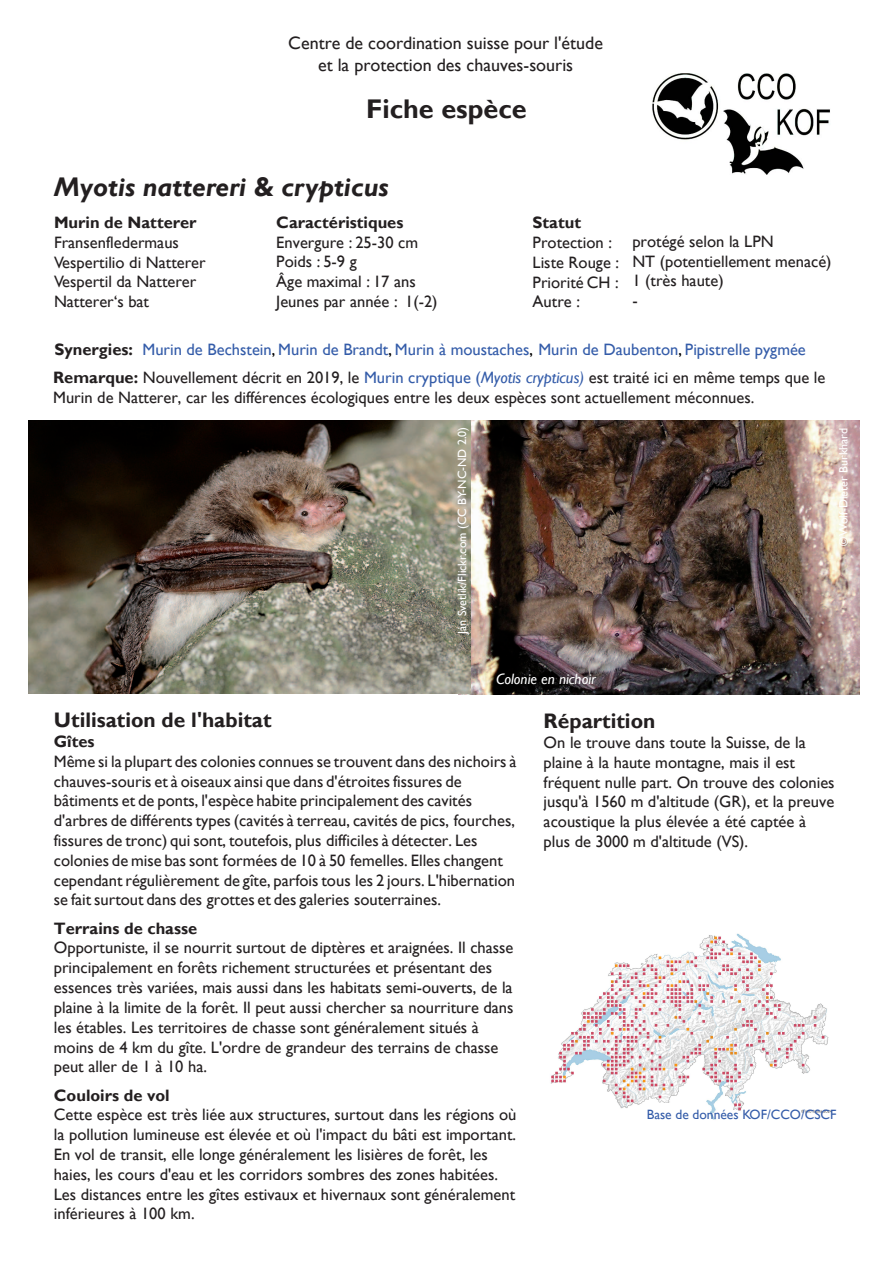
<style>
.page{position:relative;width:893px;height:1263px;background:#fff}
.page>*{position:absolute;margin:0;border:0;box-sizing:border-box;transform-origin:0 0}
.t1{font:italic 700 27px "Gill Sans";color:#231f20}
.t2{font:700 27px "Gill Sans";color:#231f20}
.t3{font:700 21px "Gill Sans";color:#231f20}
.t4{font:18px/21.6px "Gill Sans";color:#231f20;text-align:center}
.t5{font:16.5px/19.8px "Gill Sans";color:#231f20}
.t6{font:16.5px "Gill Sans";color:#345ca9}
.t7{font:700 16.5px "Gill Sans";color:#231f20}
.t8{font:italic 15px "Gill Sans";color:#fff}
.t9{font:13.5px "Gill Sans";color:#345ca9}
.t10{font:12px "Gill Sans";color:#fff}
.s1{font-style:normal}
.s2{color:#000}
.s3{font-weight:700}
.s4{color:#345ca9}
.s5{font-style:italic;color:#345ca9}
</style>
<div class="page">
<img style="left:551px;top:933px;width:281px;height:187px">
<img style="left:458px;top:420px;width:402px;height:274px">
<img style="left:28px;top:420px;width:443px;height:273px">
<img style="left:652px;top:74px;width:178px;height:100px">
<p class="t4" style="left:288px;top:33px;width:316px">Centre de coordination suisse pour l'étude et la protection des chauves-souris</p>
<h1 class="t2" style="left:366px;top:93px;width:162px">Fiche espèce</h1>
<h1 class="t1" style="left:54px;top:171px;width:336px">Myotis nattereri <span class="s1">&amp;</span> crypticus</h1>
<p class="t7" style="left:54px;top:213px;width:144px">Murin de Natterer</p>
<p class="t5" style="left:54px;top:233px;width:153px">Fransenfledermaus<br>Vespertilio di Natterer<br>Vespertil da Natterer<br>Natterer‘s bat</p>
<p class="t7" style="left:276px;top:212px;width:129px">Caractéristiques</p>
<p class="t5" style="left:276px;top:232px;width:163px">Envergure : 25-30 cm<br>Poids : 5-9 g<br>Âge maximal : 17 ans<br>Jeunes par année : 1(-2)</p>
<p class="t7" style="left:533px;top:213px;width:50px">Statut</p>
<p class="t5" style="left:533px;top:233px;width:88px">Protection :<br>Liste Rouge :<br>Priorité CH :<br>Autre :</p>
<p class="t5" style="left:632px;top:232px;width:201px">protégé selon la LPN<br>NT (potentiellement menacé)<br>1 (très haute)<br>-</p>
<p class="t7" style="left:54px;top:340px;width:80px">Synergies:</p>
<p class="t6" style="left:142px;top:340px;width:665px">Murin de Bechstein<span class="s2">,</span> Murin de Brandt<span class="s2">,</span> Murin à moustaches<span class="s2">,</span> Murin de Daubenton<span class="s2">,</span> Pipistrelle pygmée</p>
<p class="t5" style="left:53px;top:368px;width:774px"><span class="s3">Remarque:</span> Nouvellement décrit en 2019, le <span class="s4">Murin cryptique (</span><span class="s5">Myotis crypticus)</span> est traité ici en même temps que le<br>Murin de Natterer, car les différences écologiques entre les deux espèces sont actuellement méconnues.</p>
<p class="t10" style="left:455px;top:634px;width:208px;rotate:-90deg">Ján Svetlík/Flickr.com (CC BY-NC-ND 2.0)</p>
<p class="t10" style="left:836px;top:546px;width:120px;rotate:-90deg">© Wolf-Dieter Burkhard</p>
<p class="t8" style="left:496px;top:670px;width:101px">Colonie en nichoir</p>
<p class="t3" style="left:54px;top:707px;width:219px">Utilisation de l'habitat</p>
<p class="t7" style="left:54px;top:731px;width:42px">Gîtes</p>
<p class="t5" style="left:54px;top:752px;width:464px">Même si la plupart des colonies connues se trouvent dans des nichoirs à chauves-souris et à oiseaux ainsi que dans d'étroites fissures de bâtiments et de ponts, l'espèce habite principalement des cavités d'arbres de différents types (cavités à terreau, cavités de pics, fourches, fissures de tronc) qui sont, toutefois, plus difficiles à détecter. Les colonies de mise bas sont formées de 10 à 50 femelles. Elles changent cependant régulièrement de gîte, parfois tous les 2 jours. L'hibernation se fait surtout dans des grottes et des galeries souterraines.</p>
<p class="t7" style="left:54px;top:918px;width:145px">Terrains de chasse</p>
<p class="t5" style="left:54px;top:938px;width:461px">Opportuniste, il se nourrit surtout de diptères et araignées. Il chasse principalement en forêts richement structurées et présentant des essences très variées, mais aussi dans les habitats semi-ouverts, de la plaine à la limite de la forêt. Il peut aussi chercher sa nourriture dans les étables. Les territoires de chasse sont généralement situés à moins de 4 km du gîte. L'ordre de grandeur des terrains de chasse peut aller de 1 à 10 ha.</p>
<p class="t7" style="left:54px;top:1085px;width:117px">Couloirs de vol</p>
<p class="t5" style="left:54px;top:1105px;width:464px">Cette espèce est très liée aux structures, surtout dans les régions où la pollution lumineuse est élevée et où l'impact du bâti est important.<br>En vol de transit, elle longe généralement les lisières de forêt, les haies, les cours d'eau et les corridors sombres des zones habitées.<br>Les distances entre les gîtes estivaux et hivernaux sont généralement inférieures à 100 km.</p>
<p class="t3" style="left:544px;top:708px;width:113px">Répartition</p>
<p class="t5" style="left:544px;top:733px;width:292px">On le trouve dans toute la Suisse, de la plaine à la haute montagne, mais il est fréquent nulle part. On trouve des colonies jusqu'à 1560 m d'altitude (GR), et la preuve acoustique la plus élevée a été captée à plus de 3000 m d'altitude (VS).</p>
<p class="t9" style="left:647px;top:1106px;width:191px">Base de données KOF/CCO/CSCF</p>
</div>
